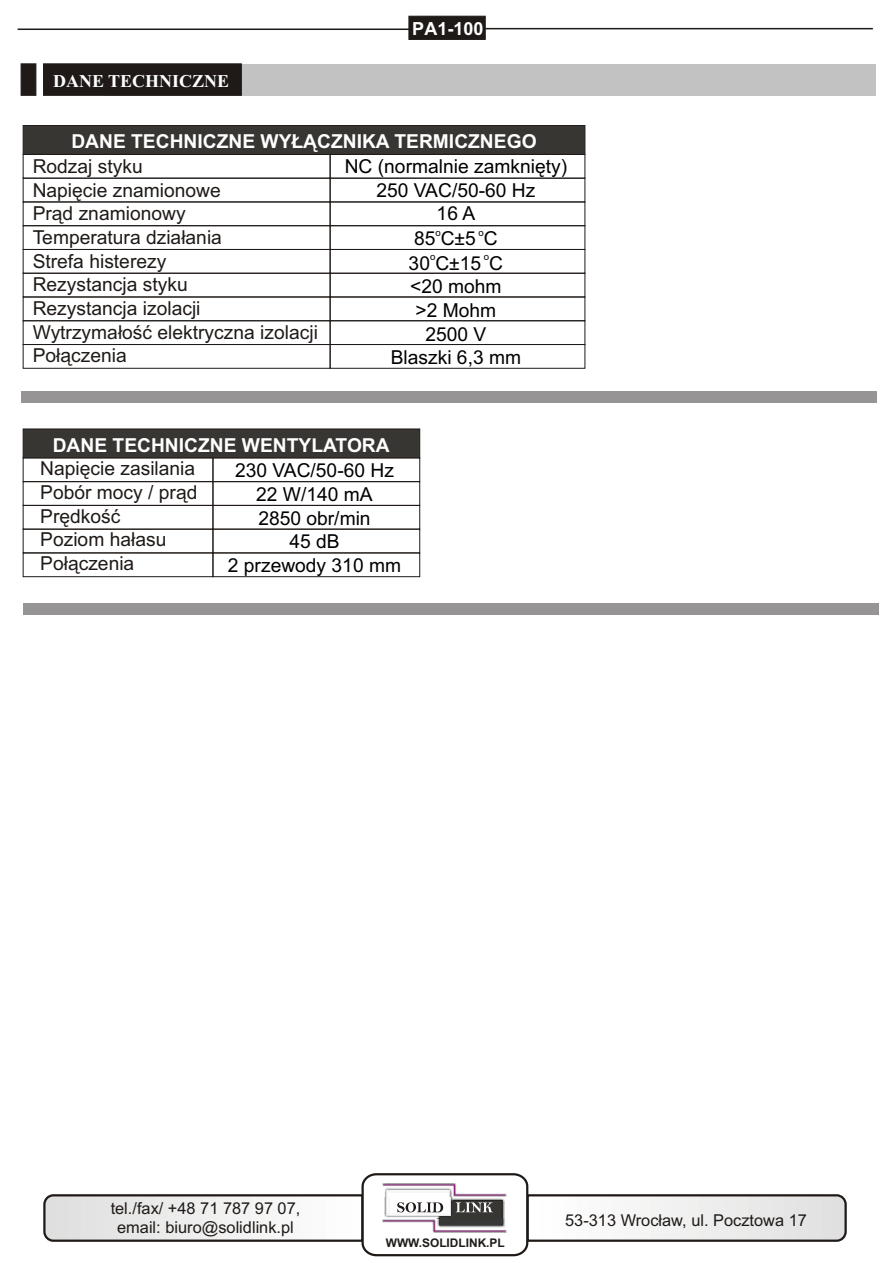
<style>
.page{position:relative;width:894px;height:1263px;background:#fff}
.page>*{position:absolute;margin:0;border:0;box-sizing:border-box;transform-origin:0 0}
.t1{font:19.2px/23.7px "Arial CE";color:#1f1a17}
.t2{font:19.2px/23.7px "Arial CE";color:#000;text-align:center}
.t3{font:700 19.2px "Arial CE";color:#fff}
.t4{font:700 18px "Times New Roman CE";color:#fff}
.t5{font:700 18px "Arial CE";color:#fff}
.t6{font:16.35px/18.3px "Arial CE";color:#1f1a17;text-align:center}
.t7{font:700 11.85px "Arial CE";color:#1f1a17}
.t8{font:9.6px "Arial CE";color:#000}
</style>
<div class="page">
<div style="left:23px;top:178px;width:308px;height:24px;border:1px solid #1f1a17"></div>
<div style="left:23px;top:225px;width:308px;height:25px;border:1px solid #1f1a17"></div>
<div style="left:23px;top:249px;width:308px;height:25px;border:1px solid #1f1a17"></div>
<div style="left:23px;top:273px;width:308px;height:24px;border:1px solid #1f1a17"></div>
<div style="left:23px;top:297px;width:308px;height:24px;border:1px solid #1f1a17"></div>
<div style="left:23px;top:320px;width:308px;height:25px;border:1px solid #1f1a17"></div>
<div style="left:23px;top:344px;width:308px;height:25px;border:1px solid #1f1a17"></div>
<div style="left:330px;top:178px;width:255px;height:24px;border:1px solid #1f1a17"></div>
<div style="left:330px;top:225px;width:255px;height:25px;border:1px solid #1f1a17"></div>
<div style="left:330px;top:249px;width:255px;height:25px;border:1px solid #1f1a17"></div>
<div style="left:330px;top:273px;width:255px;height:24px;border:1px solid #1f1a17"></div>
<div style="left:330px;top:297px;width:255px;height:24px;border:1px solid #1f1a17"></div>
<div style="left:330px;top:320px;width:255px;height:25px;border:1px solid #1f1a17"></div>
<div style="left:330px;top:344px;width:255px;height:25px;border:1px solid #1f1a17"></div>
<div style="left:23px;top:125px;width:562px;height:30px;background:#383633;border:1px solid #1f1a17"></div>
<div style="left:23px;top:481px;width:190px;height:25px;border:1px solid #1f1a17"></div>
<div style="left:23px;top:505px;width:190px;height:25px;border:1px solid #1f1a17"></div>
<div style="left:23px;top:529px;width:190px;height:24px;border:1px solid #1f1a17"></div>
<div style="left:23px;top:553px;width:190px;height:24px;border:1px solid #1f1a17"></div>
<div style="left:213px;top:481px;width:207px;height:25px;border:1px solid #1f1a17"></div>
<div style="left:213px;top:505px;width:207px;height:25px;border:1px solid #1f1a17"></div>
<div style="left:213px;top:529px;width:207px;height:24px;border:1px solid #1f1a17"></div>
<div style="left:213px;top:553px;width:207px;height:24px;border:1px solid #1f1a17"></div>
<div style="left:23px;top:429px;width:397px;height:29px;background:#383633;border:1px solid #1f1a17"></div>
<hr style="left:479px;top:28px;width:394px;height:1px;background:#1f1a17">
<div style="left:409px;top:16px;width:76px;height:24px;background:#1f1a17;border:1px solid #1f1a17"></div>
<hr style="left:18px;top:29px;width:391px;height:1px;background:#1f1a17">
<svg style="left:43px;top:1173px;width:804px;height:84px"></svg>
<div style="left:105px;top:64px;width:771px;height:31px;background:#c2c2c2"></div>
<div style="left:21px;top:64px;width:15px;height:31px;background:#1f1a17"></div>
<div style="left:43px;top:64px;width:199px;height:31px;background:#1f1a17"></div>
<div style="left:21px;top:392px;width:855px;height:11px;background:#969494"></div>
<div style="left:23px;top:604px;width:856px;height:11px;background:#969494"></div>
<p class="t4" style="left:53px;top:74px;width:178px">DANE TECHNICZNE</p>
<p class="t5" style="left:412px;top:22px;width:73px">PA1-100</p>
<p class="t3" style="left:71px;top:134px;width:467px">DANE TECHNICZNE WY£¥CZNIKA TERMICZNEGO</p>
<p class="t1" style="left:33px;top:156px;width:287px">Rodzaj styku<br>Napiêcie znamionowe<br>Pr¹d znamionowy<br>Temperatura dzia³ania<br>Strefa histerezy<br>Rezystancja styku<br>Rezystancja izolacji<br>Wytrzyma³oœæ elektryczna izolacji<br>Po³¹czenia</p>
<p class="t2" style="left:345px;top:156px;width:224px">NC (normalnie zamkniêty)<br>250 VAC/50-60 Hz<br>16 A</p>
<p class="t8" style="left:435px;top:229px;width:7px">o</p>
<p class="t8" style="left:479px;top:229px;width:7px">o</p>
<p class="t2" style="left:414px;top:228px;width:85px">85 C±5 C</p>
<p class="t8" style="left:430px;top:253px;width:7px">o</p>
<p class="t8" style="left:484px;top:253px;width:7px">o</p>
<p class="t2" style="left:391px;top:253px;width:132px">30 C±15 C &lt;20 mohm<br>&gt;2 Mohm<br>2500 V<br>Blaszki 6,3 mm</p>
<p class="t3" style="left:53px;top:438px;width:339px">DANE TECHNICZNE WENTYLATORA</p>
<p class="t1" style="left:40px;top:458px;width:159px">Napiêcie zasilania<br>Pobór mocy / pr¹d<br>Prêdkoœæ<br>Poziom ha³asu<br>Po³¹czenia</p>
<p class="t2" style="left:228px;top:461px;width:175px">230 VAC/50-60 Hz<br>22 W/140 mA<br>2850 obr/min<br>45 dB<br>2 przewody 310 mm</p>
<p class="t6" style="left:111px;top:1201px;width:191px">tel./fax/ +48 71 787 97 07, email: biuro@solidlink.pl</p>
<p class="t7" style="left:386px;top:1238px;width:120px">WWW.SOLIDLINK.PL</p>
<p class="t6" style="left:565px;top:1212px;width:243px">53-313 Wroc³aw, ul. Pocztowa 17</p>
</div>
